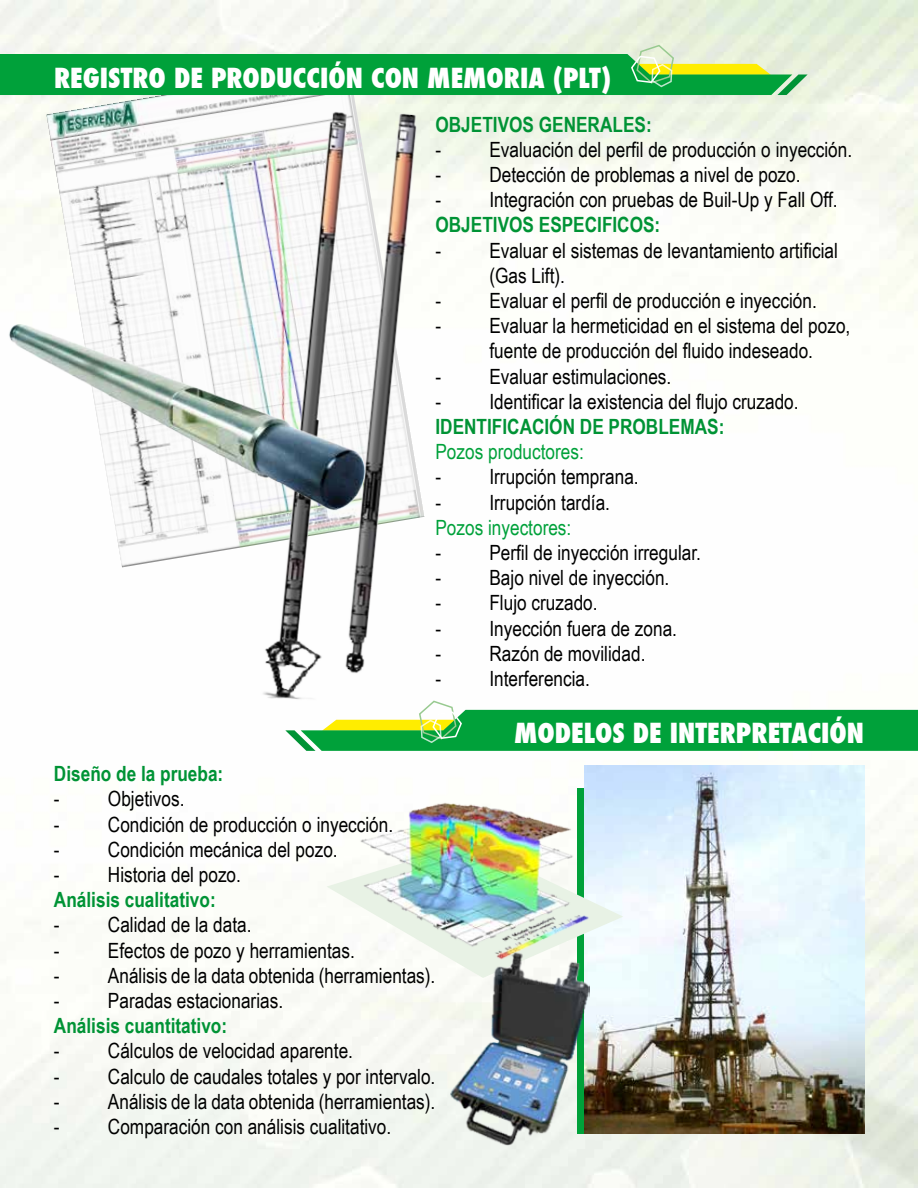
<style>
.page{position:relative;width:918px;height:1188px;background:#fff}
.page>*{position:absolute;margin:0;border:0;box-sizing:border-box;transform-origin:0 0}
.t1{font:800 condensed 27px "Futura";color:#fff}
.t2{font:21px/25.2px "Arial Narrow";color:#000}
.t3{font:700 21px "Arial Narrow";color:#009335}
.t4{font:21px "Arial Narrow";color:#00a13a}
</style>
<div class="page">
<img style="left:0;top:0;width:918px;height:1188px">
<svg style="left:285px;top:700px;width:633px;height:51px"></svg>
<img style="left:46px;top:95px;width:205px;height:472px">
<img style="left:251px;top:95px;width:184px;height:616px">
<img style="left:0;top:324px;width:377px;height:208px">
<img style="left:584px;top:766px;width:280px;height:368px">
<svg style="left:327px;top:843px;width:296px;height:135px"></svg>
<img style="left:352px;top:794px;width:257px;height:171px">
<img style="left:450px;top:950px;width:139px;height:196px">
<svg style="left:0;top:44px;width:808px;height:51px;background:#45b864"></svg>
<p class="t1" style="left:54px;top:59px;width:559px">REGISTRO DE PRODUCCIÓN CON MEMORIA (PLT)</p>
<p class="t3" style="left:435px;top:108px;width:218px">OBJETIVOS GENERALES:</p>
<p class="t2" style="left:435px;top:136px;width:418px">- Evaluación del perfil de producción o inyección.</p>
<p class="t2" style="left:435px;top:161px;width:367px">- Detección de problemas a nivel de pozo.</p>
<p class="t2" style="left:435px;top:186px;width:404px">- Integración con pruebas de Buil-Up y Fall Off.</p>
<p class="t3" style="left:435px;top:209px;width:226px">OBJETIVOS ESPECIFICOS:</p>
<p class="t2" style="left:489px;top:237px;width:350px;text-indent:-54px">- Evaluar el sistemas de levantamiento artificial (Gas Lift).</p>
<p class="t2" style="left:435px;top:287px;width:383px">- Evaluar el perfil de producción e inyección.</p>
<p class="t2" style="left:489px;top:312px;width:362px;text-indent:-54px">- Evaluar la hermeticidad en el sistema del pozo, fuente de producción del fluido indeseado.</p>
<p class="t2" style="left:435px;top:363px;width:237px">- Evaluar estimulaciones.</p>
<p class="t2" style="left:435px;top:388px;width:365px">- Identificar la existencia del flujo cruzado.</p>
<p class="t3" style="left:435px;top:411px;width:290px">IDENTIFICACIÓN DE PROBLEMAS:</p>
<p class="t4" style="left:435px;top:436px;width:150px">Pozos productores:</p>
<p class="t2" style="left:435px;top:464px;width:205px">- Irrupción temprana.</p>
<p class="t2" style="left:435px;top:489px;width:176px">- Irrupción tardía.</p>
<p class="t4" style="left:435px;top:512px;width:137px">Pozos inyectores:</p>
<p class="t2" style="left:435px;top:539px;width:267px">- Perfil de inyección irregular.</p>
<p class="t2" style="left:435px;top:564px;width:235px">- Bajo nivel de inyección.</p>
<p class="t2" style="left:435px;top:590px;width:164px">- Flujo cruzado.</p>
<p class="t2" style="left:435px;top:615px;width:243px">- Inyección fuera de zona.</p>
<p class="t2" style="left:435px;top:640px;width:212px">- Razón de movilidad.</p>
<p class="t2" style="left:435px;top:665px;width:156px">- Interferencia.</p>
<p class="t3" style="left:54px;top:758px;width:171px">Diseño de la prueba:</p>
<p class="t2" style="left:54px;top:786px;width:132px">- Objetivos.</p>
<p class="t2" style="left:54px;top:811px;width:341px">- Condición de producción o inyección.</p>
<p class="t2" style="left:54px;top:836px;width:285px">- Condición mecánica del pozo.</p>
<p class="t2" style="left:54px;top:861px;width:189px">- Historia del pozo.</p>
<p class="t3" style="left:54px;top:884px;width:163px">Análisis cualitativo:</p>
<p class="t2" style="left:54px;top:912px;width:199px">- Calidad de la data.</p>
<p class="t2" style="left:54px;top:937px;width:302px">- Efectos de pozo y herramientas.</p>
<p class="t2" style="left:54px;top:962px;width:383px">- Análisis de la data obtenida (herramientas).</p>
<p class="t2" style="left:54px;top:987px;width:231px">- Paradas estacionarias.</p>
<p class="t3" style="left:54px;top:1010px;width:175px">Análisis cuantitativo:</p>
<p class="t2" style="left:54px;top:1038px;width:301px">- Cálculos de velocidad aparente.</p>
<p class="t2" style="left:54px;top:1063px;width:383px">- Calculo de caudales totales y por intervalo.</p>
<p class="t2" style="left:54px;top:1088px;width:383px">- Análisis de la data obtenida (herramientas).</p>
<p class="t2" style="left:54px;top:1113px;width:339px">- Comparación con análisis cualitativo.</p>
<p class="t1" style="left:514px;top:715px;width:351px">MODELOS DE INTERPRETACIÓN</p>
</div>
